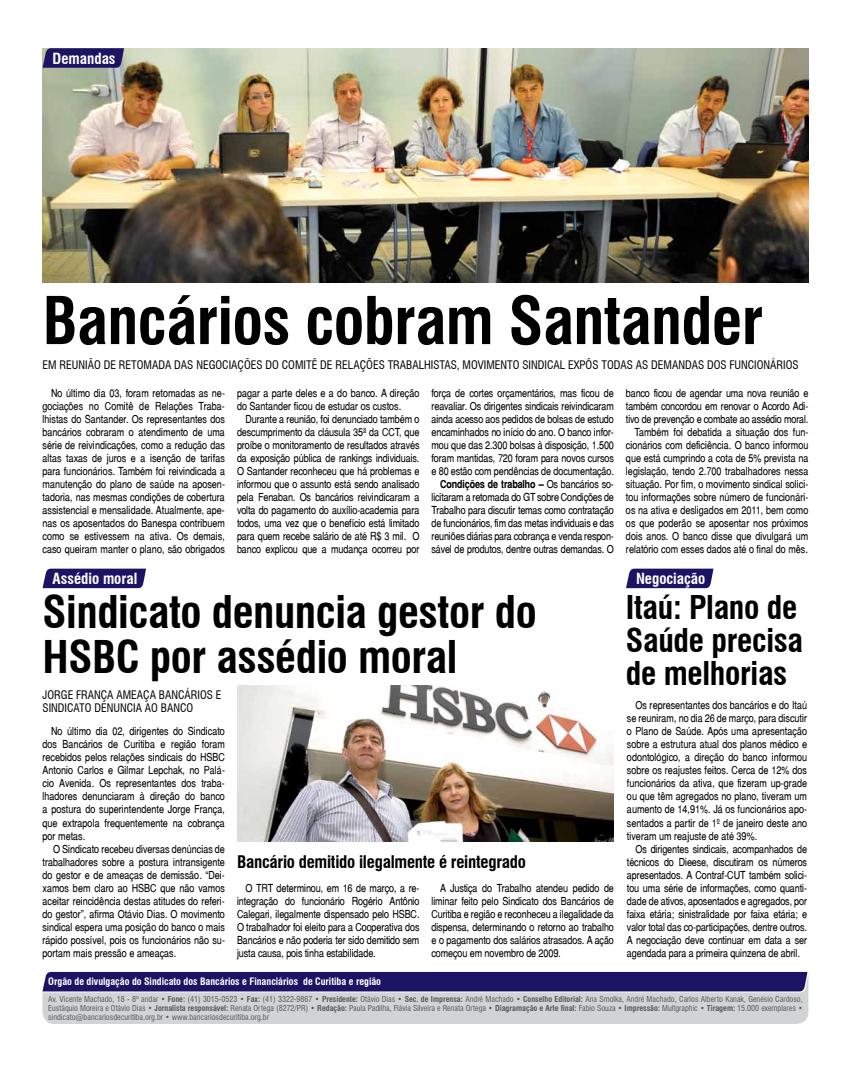
<style>
.page{position:relative;width:851px;height:1078px;background:#fff}
.page>*{position:absolute;margin:0;border:0;box-sizing:border-box;transform-origin:0 0}
.t1{font:700 condensed 64px "Swiss 721 BT";letter-spacing:-.01em;color:#000}
.t2{font:700 condensed 44px/45px "Swiss 721 BT";letter-spacing:-.01em;color:#000}
.t3{font:700 condensed 32px/33px "Swiss 721 BT";letter-spacing:-.01em;color:#000}
.t4{font:700 condensed 17px "Swiss 721 BT";letter-spacing:-.015em;color:#000}
.t5{font:700 condensed 15px "Swiss 721 BT";color:#fff}
.t6{font:condensed 11.5px/13px "Swiss 721 BT";color:#000}
.t7{font:11px/13px "Switzerland Narrow Plain";color:#000;text-align:justify}
.t8{font:700 11px "Switzerland Narrow";letter-spacing:-.015em;color:#000}
.t9{font:700 condensed 10px "Swiss 721 BT";color:#fff}
.t10{font:condensed 8px/9px "Swiss 721 BT";color:#58595b;text-align:justify}
.s1{font-family:"Switzerland Narrow Plain";font-weight:400}
.s2{font-weight:700}
</style>
<div class="page">
<img style="left:43px;top:48px;width:765px;height:234px">
<div style="left:42px;top:972px;width:766px;height:51px;background:#d1d3d4"></div>
<div style="left:42px;top:971px;width:765px;height:20px;background:#1b1464"></div>
<svg style="left:43px;top:48px;width:81px;height:20px;background:#251f68"></svg>
<svg style="left:43px;top:568px;width:103px;height:20px;background:#2a236e"></svg>
<svg style="left:626px;top:568px;width:87px;height:20px;background:#2b256f"></svg>
<img style="left:237px;top:685px;width:377px;height:156px">
<h3 class="t5" style="left:53px;top:49px;width:64px">Demandas</h3>
<h1 class="t1" style="left:43px;top:282px;width:722px">Bancários cobram Santander</h1>
<p class="t6" style="left:43px;top:358px;width:757px">EM REUNIÃO DE RETOMADA DAS NEGOCIAÇÕES DO COMITÊ DE RELAÇÕES TRABALHISTAS, MOVIMENTO SINDICAL EXPÔS TODAS AS DEMANDAS DOS FUNCIONÁRIOS</p>
<p class="t7" style="left:43px;top:386px;width:184px;text-indent:9px">No último dia 03, foram retomadas as ne&shy;gociações no Comitê de Relações Traba&shy;lhistas do Santander. Os representantes dos bancários cobraram o atendimento de uma série de reivindicações, como a redução das altas taxas de juros e a isenção de tarifas para funcionários. Também foi reivindicada a manutenção do plano de saúde na aposen&shy;tadoria, nas mesmas condições de cobertura assistencial e mensalidade. Atualmente, ape&shy;nas os aposentados do Banespa contribuem como se estivessem na ativa. Os demais, caso queiram manter o plano, são obrigados</p>
<p class="t7" style="left:237px;top:386px;width:184px">pagar a parte deles e a do banco. A direção do Santander ficou de estudar os custos.</p>
<p class="t7" style="left:237px;top:412px;width:184px;text-indent:9px">Durante a reunião, foi denunciado também o descumprimento da cláusula 35ª da CCT, que proíbe o monitoramento de resultados através da exposição pública de rankings individuais.<br>O Santander reconheceu que há problemas e informou que o assunto está sendo analisado pela Fenaban. Os bancários reivindicaram a volta do pagamento do auxílio-academia para todos, uma vez que o benefício está limitado para quem recebe salário de até R$ 3 mil. O banco explicou que a mudança ocorreu por</p>
<p class="t7" style="left:431px;top:386px;width:184px">força de cortes orçamentários, mas ficou de reavaliar. Os dirigentes sindicais reivindicaram ainda acesso aos pedidos de bolsas de estudo encaminhados no início do ano. O banco infor&shy;mou que das 2.300 bolsas à disposição, 1.500 foram mantidas, 720 foram para novos cursos e 80 estão com pendências de documentação.</p>
<p class="t8" style="left:440px;top:478px;width:175px">Condições de trabalho – <span class="s1">Os bancários so-</span></p>
<p class="t7" style="left:431px;top:490px;width:184px">licitaram a retomada do GT sobre Condições de Trabalho para discutir temas como contratação de funcionários, fim das metas individuais e das reuniões diárias para cobrança e venda respon&shy;sável de produtos, dentre outras demandas. O</p>
<p class="t7" style="left:626px;top:386px;width:184px;text-align:right">banco ficou de agendar uma nova reunião e também concordou em renovar o Acordo Adi&shy;tivo de prevenção e combate ao assédio moral.<br>Também foi debatida a situação dos fun&shy;cionários com deficiência. O banco informou que está cumprindo a cota de 5% prevista na legislação, tendo 2.700 trabalhadores nessa situação. Por fim, o movimento sindical solici&shy;tou informações sobre número de funcionári&shy;os na ativa e desligados em 2011, bem como os que poderão se aposentar nos próximos dois anos. O banco disse que divulgará um relatório com esses dados até o final do mês.</p>
<h3 class="t5" style="left:53px;top:569px;width:86px">Assédio moral</h3>
<h3 class="t5" style="left:636px;top:569px;width:71px">Negociação</h3>
<h2 class="t2" style="left:43px;top:589px;width:495px">Sindicato denuncia gestor do<br>HSBC por assédio moral</h2>
<p class="t6" style="left:43px;top:688px;width:180px">JORGE FRANÇA AMEAÇA BANCÁRIOS E<br>SINDICATO DENUNCIA AO BANCO</p>
<p class="t7" style="left:43px;top:724px;width:184px;text-indent:9px">No último dia 02, dirigentes do Sindicato dos Bancários de Curitiba e região foram recebidos pelos relações sindicais do HSBC Antonio Carlos e Gilmar Lepchak, no Palá&shy;cio Avenida. Os representantes dos traba&shy;lhadores denunciaram à direção do banco a postura do superintendente Jorge França, que extrapola frequentemente na cobrança por metas.</p>
<p class="t7" style="left:43px;top:841px;width:184px;text-indent:11px">O Sindicato recebeu diversas denúncias de trabalhadores sobre a postura intransigente do gestor e de ameaças de demissão. “Dei&shy;xamos bem claro ao HSBC que não vamos aceitar reincidência destas atitudes do referi&shy;do gestor”, afirma Otávio Dias. O movimento sindical espera uma posição do banco o mais rápido possível, pois os funcionários não su&shy;portam mais pressão e ameaças.</p>
<h3 class="t4" style="left:237px;top:851px;width:290px">Bancário demitido ilegalmente é reintegrado</h3>
<p class="t7" style="left:237px;top:880px;width:184px;text-indent:9px">O TRT determinou, em 16 de março, a re&shy;integração do funcionário Rogério Antônio Calegari, ilegalmente dispensado pelo HSBC.<br>O trabalhador foi eleito para a Cooperativa dos Bancários e não poderia ter sido demitido sem justa causa, pois tinha estabilidade.</p>
<p class="t7" style="left:431px;top:880px;width:184px;text-indent:9px">A Justiça do Trabalho atendeu pedido de liminar feito pelo Sindicato dos Bancários de Curitiba e região e reconheceu a ilegalidade da dispensa, determinando o retorno ao trabalho e o pagamento dos salários atrasados. A ação começou em novembro de 2009.</p>
<h3 class="t3" style="left:626px;top:590px;width:178px">Itaú: Plano de<br>Saúde precisa de melhorias</h3>
<p class="t7" style="left:627px;top:698px;width:182px;text-indent:9px">Os representantes dos bancários e do Itaú se reuniram, no dia 26 de março, para discutir o Plano de Saúde. Após uma apresentação sobre a estrutura atual dos planos médico e odontológico, a direção do banco informou sobre os reajustes feitos. Cerca de 12% dos funcionários da ativa, que fizeram up-grade ou que têm agregados no plano, tiveram um aumento de 14,91%. Já os funcionários apo&shy;sentados a partir de 1º de janeiro deste ano tiveram um reajuste de até 39%.</p>
<p class="t7" style="left:627px;top:841px;width:182px;text-indent:9px">Os dirigentes sindicais, acompanhados de técnicos do Dieese, discutiram os números apresentados. A Contraf-CUT também solici&shy;tou uma série de informações, como quanti&shy;dade de ativos, aposentados e agregados, por faixa etária; sinistralidade por faixa etária; e valor total das co-participações, dentre outros.<br>A negociação deve continuar em data a ser agendada para a primeira quinzena de abril.</p>
<p class="t9" style="left:48px;top:975px;width:334px">Orgão de divulgação do Sindicato dos Bancários e Financiários de Curitiba e região</p>
<p class="t10" style="left:48px;top:994px;width:756px">Av. Vicente Machado, 18 - 8º andar • <span class="s2">Fone:</span> (41) 3015-0523 • <span class="s2">Fax:</span> (41) 3322-9867 • <span class="s2">Presidente:</span> Otávio Dias • <span class="s2">Sec. de Imprensa:</span> André Machado • <span class="s2">Conselho Editorial:</span> Ana Smolka, André Machado, Carlos Alberto Kanak, Genésio Cardoso, Eustáquio Moreira e Otávio Dias • <span class="s2">Jornalista responsável:</span> Renata Ortega (8272/PR) • <span class="s2">Redação:</span> Paula Padilha, Flávia Silveira e Renata Ortega • <span class="s2">Diagramação e Arte final:</span> Fabio Souza • <span class="s2">Impressão:</span> Multgraphic • <span class="s2">Tiragem:</span> 15.000 exemplares • sindicato@bancariosdecuritiba.org.br • www.bancariosdecuritiba.org.br</p>
</div>
